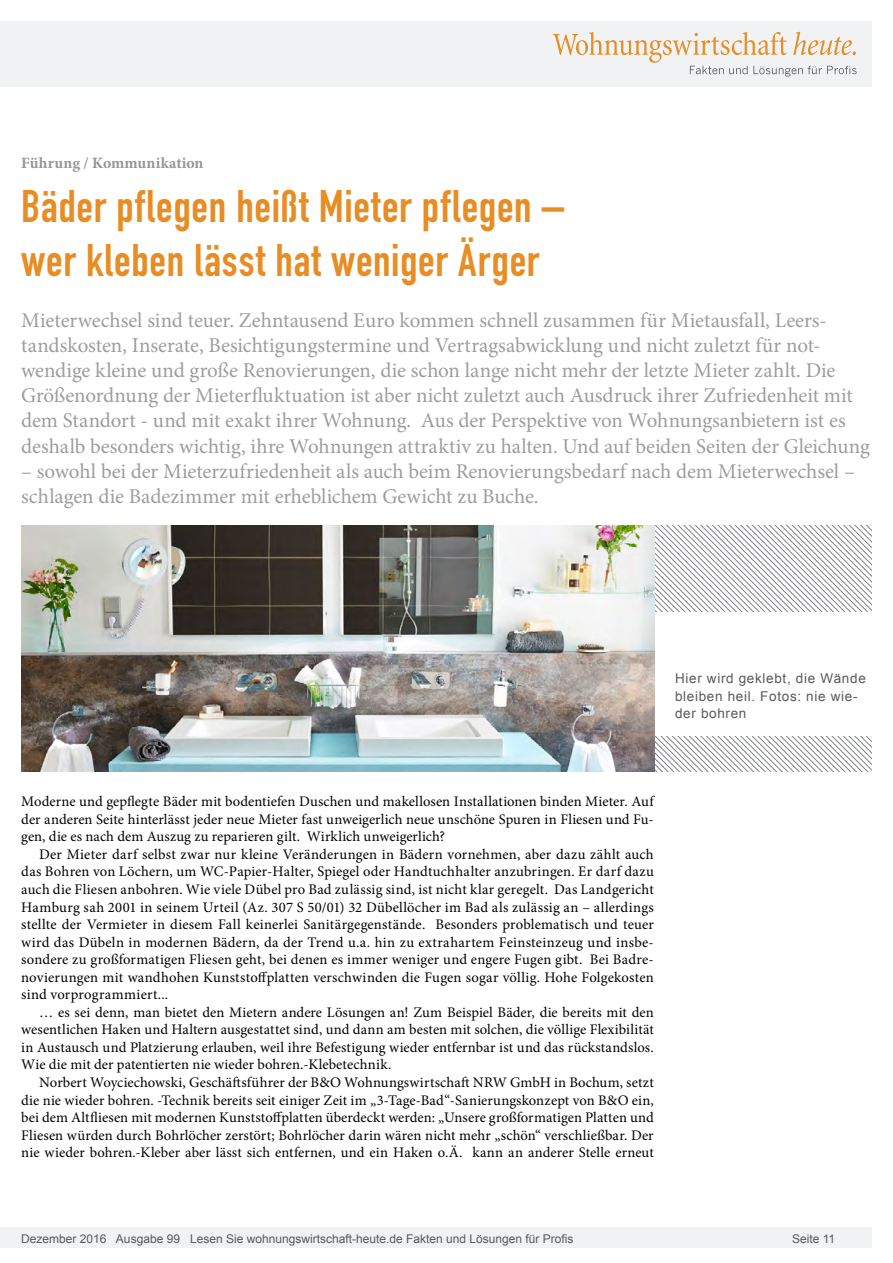
<style>
.page{position:relative;width:893px;height:1263px;background:#fff}
.page>*{position:absolute;margin:0;border:0;box-sizing:border-box;transform-origin:0 0}
.Überschrift_Groß{font:45px/54px "DIN Engschrift";letter-spacing:.015em;color:#e88c24}
.Anlesetext{font:21px/25.2px "Minion Pro";letter-spacing:-.005em;color:#9d9d9d}
.Kategorie{font:700 15.75px "Minion Pro";letter-spacing:.01em;color:#959595}
.Fliesstext{font:14.7px/17.5px "Minion Pro";letter-spacing:.005em;color:#000;text-align:justify}
.Fließtext_erste_Zeil{font:14.7px/17.5px "Minion Pro";letter-spacing:.005em;color:#000;text-align:justify}
.Bildunterschrift{font:13.5px/17.5px "Arial";letter-spacing:.05em;color:#595959}
.t1{font:12px "Arial";color:#595959}
</style>
<div class="page">
<div style="left:0;top:1227px;width:872px;height:20px;background:#f1f2f3"></div>
<div style="left:0;top:21px;width:872px;height:66px;background:#f1f2f3"></div>
<svg style="left:553px;top:32px;width:304px;height:45px"></svg>
<svg style="left:654px;top:525px;width:218px;height:246px"></svg>
<div style="left:654px;top:613px;width:237px;height:123px;background:#fff"></div>
<img style="left:21px;top:525px;width:633px;height:246px">
<p class="Kategorie" style="left:21px;top:152px;width:184px">Führung / Kommunikation</p>
<p class="Überschrift_Groß" style="left:21px;top:180px;width:545px">Bäder pflegen heißt Mieter pflegen – wer kleben lässt hat weniger Ärger</p>
<p class="Anlesetext" style="left:21px;top:307px;width:850px">Mieterwechsel sind teuer. Zehntausend Euro kommen schnell zusammen für Mietausfall, Leers&shy;tandskosten, Inserate, Besichtigungstermine und Vertragsabwicklung und nicht zuletzt für not&shy;wendige kleine und große Renovierungen, die schon lange nicht mehr der letzte Mieter zahlt. Die Größenordnung der Mieterfluktuation ist aber nicht zuletzt auch Ausdruck ihrer Zufriedenheit mit dem Standort - und mit exakt ihrer Wohnung. Aus der Perspektive von Wohnungsanbietern ist es deshalb besonders wichtig, ihre Wohnungen attraktiv zu halten. Und auf beiden Seiten der Gleichung</p>
<p class="Anlesetext" style="left:21px;top:459px;width:835px">– sowohl bei der Mieterzufriedenheit als auch beim Renovierungsbedarf nach dem Mieterwechsel – schlagen die Badezimmer mit erheblichem Gewicht zu Buche.</p>
<p class="Bildunterschrift" style="left:675px;top:670px;width:192px">Hier wird geklebt, die Wände bleiben heil. Fotos: nie wie&shy;der bohren</p>
<p class="Fließtext_erste_Zeil" style="left:21px;top:793px;width:634px">Moderne und gepflegte Bäder mit bodentiefen Duschen und makellosen Installationen binden Mieter. Auf der anderen Seite hinterlässt jeder neue Mieter fast unweigerlich neue unschöne Spuren in Fliesen und Fu&shy;gen, die es nach dem Auszug zu reparieren gilt. Wirklich unweigerlich?</p>
<p class="Fliesstext" style="left:21px;top:845px;width:634px;text-indent:18px">Der Mieter darf selbst zwar nur kleine Veränderungen in Bädern vornehmen, aber dazu zählt auch das Bohren von Löchern, um WC-Papier-Halter, Spiegel oder Handtuchhalter anzubringen. Er darf dazu auch die Fliesen anbohren. Wie viele Dübel pro Bad zulässig sind, ist nicht klar geregelt. Das Landgericht Hamburg sah 2001 in seinem Urteil (Az. 307 S 50/01) 32 Dübellöcher im Bad als zulässig an – allerdings stellte der Vermieter in diesem Fall keinerlei Sanitärgegenstände. Besonders problematisch und teuer wird das Dübeln in modernen Bädern, da der Trend u.a. hin zu extrahartem Feinsteinzeug und insbe&shy;sondere zu großformatigen Fliesen geht, bei denen es immer weniger und engere Fugen gibt. Bei Badre&shy;novierungen mit wandhohen Kunststoffplatten verschwinden die Fugen sogar völlig. Hohe Folgekosten sind vorprogrammiert...</p>
<p class="Fliesstext" style="left:21px;top:1003px;width:634px;text-indent:18px">… es sei denn, man bietet den Mietern andere Lösungen an! Zum Beispiel Bäder, die bereits mit den wesentlichen Haken und Haltern ausgestattet sind, und dann am besten mit solchen, die völlige Flexibilität in Austausch und Platzierung erlauben, weil ihre Befestigung wieder entfernbar ist und das rückstandslos.<br>Wie die mit der patentierten nie wieder bohren.-Klebetechnik.</p>
<p class="Fliesstext" style="left:21px;top:1074px;width:634px;text-indent:18px">Norbert Woyciechowski, Geschäftsführer der B&amp;O Wohnungswirtschaft NRW GmbH in Bochum, setzt die nie wieder bohren. -Technik bereits seit einiger Zeit im „3-Tage-Bad“-Sanierungskonzept von B&amp;O ein, bei dem Altfliesen mit modernen Kunststoffplatten überdeckt werden: „Unsere großformatigen Platten und Fliesen würden durch Bohrlöcher zerstört; Bohrlöcher darin wären nicht mehr „schön“ verschließbar. Der nie wieder bohren.-Kleber aber lässt sich entfernen, und ein Haken o.Ä. kann an anderer Stelle erneut</p>
<p class="t1" style="left:21px;top:1230px;width:554px">Dezember 2016 Ausgabe 99 Lesen Sie wohnungswirtschaft-heute.de Fakten und Lösungen für Profis</p>
<p class="t1" style="left:792px;top:1231px;width:45px">Seite 11</p>
</div>
